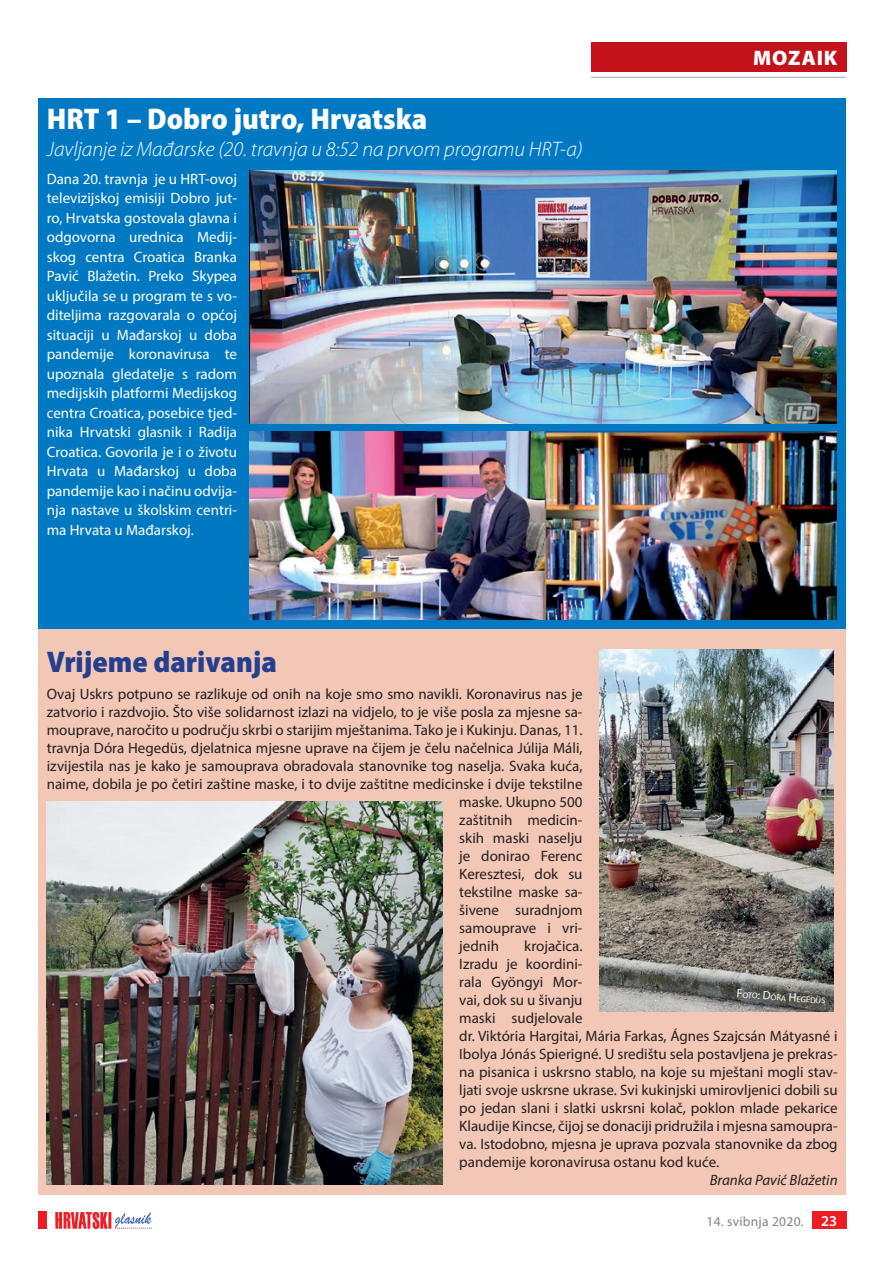
<style>
.page{position:relative;width:893px;height:1263px;background:#fff}
.page>*{position:absolute;margin:0;border:0;box-sizing:border-box;transform-origin:0 0}
.t1{font:900 semi-condensed 30px "Myriad Pro";color:#fff}
.t2{font:900 semi-condensed 30px "Myriad Pro";color:#253f8e}
.t3{font:italic 300 21px "Myriad Pro";color:#fff}
.t4{font:900 21px "Myriad Pro";letter-spacing:.04em;color:#fff}
.t5{font:15px/18px "Myriad Pro";color:#231f20}
.t6{font:15px/19.5px "Myriad Pro";color:#fff;text-align:justify}
.t7{font:italic 15px "Myriad Pro";color:#231f20}
.t8{font:13.5px "Myriad Pro";letter-spacing:.02em;color:#808285}
.t9{font:8.4px "Myriad Pro";color:#fff}
.s1{font-size:12px}
.s2{font-weight:600;font-size:15px;color:#fff}
</style>
<div class="page">
<div style="left:812px;top:1212px;width:34px;height:17px;background:#ee1d23"></div>
<svg style="left:55px;top:1212px;width:97px;height:17px"></svg>
<div style="left:38px;top:1212px;width:9px;height:17px;background:#ee1d23"></div>
<div style="left:591px;top:43px;width:255px;height:29px;background:#c4121a"></div>
<hr style="left:591px;top:77px;width:255px;height:1px;background:#a8a9ad">
<div style="left:38px;top:628px;width:808px;height:567px;background:#f2c7b5"></div>
<div style="left:38px;top:98px;width:808px;height:531px;background:#0079c2"></div>
<img style="left:250px;top:432px;width:587px;height:188px">
<img style="left:250px;top:171px;width:587px;height:252px">
<img style="left:47px;top:802px;width:395px;height:383px">
<img style="left:600px;top:650px;width:233px;height:361px">
<h1 class="t1" style="left:47px;top:99px;width:382px">HRT 1 – Dobro jutro, Hrvatska</h1>
<h2 class="t3" style="left:47px;top:136px;width:537px">Javljanje iz Mađarske (20. travnja u 8:52 na prvom programu HRT-a)</h2>
<p class="t6" style="left:47px;top:169px;width:192px">Dana 20. travnja je u HRT-ovoj televizijskoj emisiji Dobro jut&shy;ro, Hrvatska gostovala glavna i odgovorna urednica Medij&shy;skog centra Croatica Branka Pavić Blažetin. Preko Skypea uključila se u program te s vo&shy;diteljima razgovarala o općoj situaciji u Mađarskoj u doba pandemije koronavirusa te upoznala gledatelje s radom medijskih platformi Medijskog centra Croatica, posebice tjed&shy;nika Hrvatski glasnik i Radija Croatica. Govorila je i o životu Hrvata u Mađarskoj u doba pandemije kao i načinu odvija&shy;nja nastave u školskim centri&shy;ma Hrvata u Mađarskoj.</p>
<h2 class="t4" style="left:753px;top:44px;width:86px">MOZAIK</h2>
<h1 class="t2" style="left:47px;top:642px;width:232px">Vrijeme darivanja</h1>
<p class="t5" style="left:47px;top:684px;width:537px">Ovaj Uskrs potpuno se razlikuje od onih na koje smo smo navikli. Koronavirus nas je</p>
<p class="t5" style="left:47px;top:702px;width:537px">zatvorio i razdvojio. Što više solidarnost izlazi na vidjelo, to je više posla za mjesne sa-</p>
<p class="t5" style="left:47px;top:720px;width:537px">mouprave, naročito u području skrbi o starijim mještanima. Tako je i Kukinju. Danas, 11.</p>
<p class="t5" style="left:47px;top:738px;width:537px">travnja Dóra Hegedüs, djelatnica mjesne uprave na čijem je čelu načelnica Júlija Máli,</p>
<p class="t5" style="left:47px;top:756px;width:537px">izvijestila nas je kako je samouprava obradovala stanovnike tog naselja. Svaka kuća,</p>
<p class="t5" style="left:47px;top:774px;width:537px">naime, dobila je po četiri zaštine maske, i to dvije zaštitne medicinske i dvije tekstilne</p>
<p class="t5" style="left:459px;top:792px;width:125px">maske. Ukupno 500</p>
<p class="t5" style="left:459px;top:810px;width:125px">zaštitnih medicin-</p>
<p class="t5" style="left:459px;top:828px;width:125px">skih maski naselju</p>
<p class="t5" style="left:459px;top:846px;width:125px">je donirao Ferenc</p>
<p class="t5" style="left:459px;top:864px;width:125px">Keresztesi, dok su</p>
<p class="t5" style="left:459px;top:882px;width:125px">tekstilne maske sa-</p>
<p class="t5" style="left:459px;top:900px;width:125px">šivene suradnjom</p>
<p class="t5" style="left:459px;top:918px;width:125px">samouprave i vri-</p>
<p class="t5" style="left:459px;top:936px;width:41px">jednih</p>
<p class="t5" style="left:459px;top:936px;width:380px;text-indent:65px">krojačica.<br>Izradu je koordini-<br>rala Gyöngyi Mor-<br>vai, dok su u šivanju<br>maski sudjelovale<br>dr. Viktória Hargitai, Mária Farkas, Ágnes Szajcsán Mátyasné i Ibolya Jónás Spierigné. U središtu sela postavljena je prekras&shy;na pisanica i uskrsno stablo, na koje su mještani mogli stav&shy;ljati svoje uskrsne ukrase. Svi kukinjski umirovljenici dobili su po jedan slani i slatki uskrsni kolač, poklon mlade pekarice Klaudije Kincse, čijoj se donaciji pridružila i mjesna samoupra&shy;va. Istodobno, mjesna je uprava pozvala stanovnike da zbog pandemije koronavirusa ostanu kod kuće.</p>
<p class="t7" style="left:710px;top:1170px;width:129px">Branka Pavić Blažetin</p>
<p class="t9" style="left:737px;top:989px;width:90px;rotate:4deg"><span class="s1">F</span>oto<span class="s1">: D</span>óra <span class="s1">H</span>egedüs</p>
<p class="t8" style="left:706px;top:1213px;width:132px">14. svibnja 2020. <span class="s2">23</span></p>
</div>
